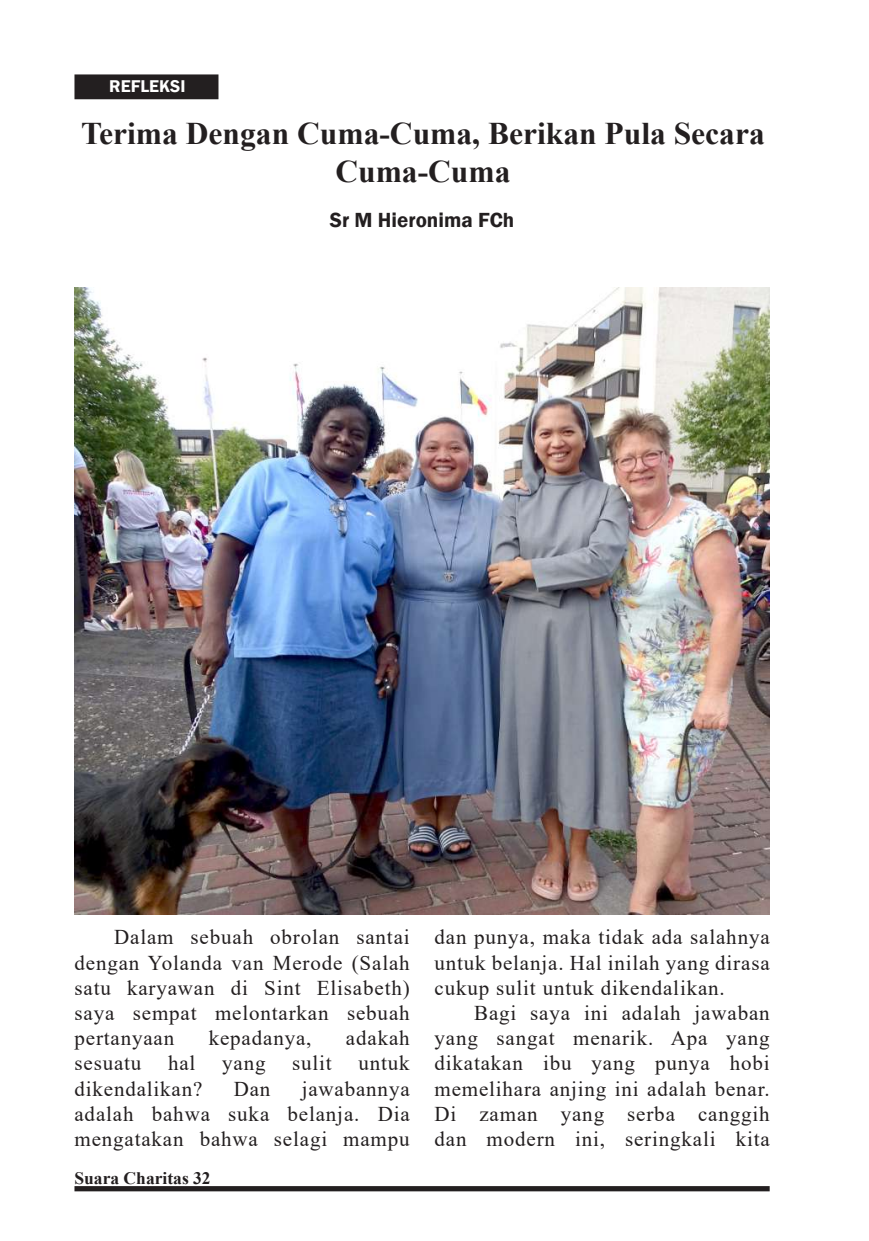
<style>
.page{position:relative;width:869px;height:1241px;background:#fff}
.page>*{position:absolute;margin:0;border:0;box-sizing:border-box;transform-origin:0 0}
.t1{font:700 31.5px/37.8px "Times New Roman";color:#231f20;text-align:center}
.t2{font:21px/25.2px "Times New Roman";letter-spacing:.04em;color:#231f20;text-align:justify}
.t3{font:600 21px "Franklin Gothic";color:#231f20}
.t4{font:700 17.5px "Times New Roman";color:#231f20}
.t5{font:600 17.5px "Franklin Gothic";color:#fff}
</style>
<div class="page">
<svg style="left:74px;top:1186px;width:695px;height:5px;background:#272324"></svg>
<div style="left:75px;top:75px;width:142px;height:23px;background:#231f20"></div>
<div style="left:74px;top:74px;width:144px;height:25px;border:2px solid #231f20"></div>
<img style="left:74px;top:288px;width:695px;height:626px">
<p class="t5" style="left:109px;top:76px;width:78px">REFLEKSI</p>
<h1 class="t1" style="left:81px;top:114px;width:685px">Terima Dengan Cuma-Cuma, Berikan Pula Secara<br>Cuma-Cuma</h1>
<p class="t3" style="left:330px;top:207px;width:186px">Sr M Hieronima FCh</p>
<p class="t2" style="left:74px;top:923px;width:336px;text-indent:40px">Dalam sebuah obrolan santai dengan Yolanda van Merode (Salah satu karyawan di Sint Elisabeth) saya sempat melontarkan sebuah pertanyaan</p>
<p class="t2" style="left:209px;top:1024px;width:104px">kepadanya,</p>
<p class="t2" style="left:346px;top:1024px;width:65px">adakah</p>
<p class="t2" style="left:74px;top:1049px;width:68px">sesuatu</p>
<p class="t2" style="left:168px;top:1049px;width:29px">hal</p>
<p class="t2" style="left:222px;top:1049px;width:45px">yang</p>
<p class="t2" style="left:292px;top:1049px;width:41px">sulit</p>
<p class="t2" style="left:358px;top:1049px;width:53px">untuk</p>
<p class="t2" style="left:74px;top:1075px;width:129px">dikendalikan?</p>
<p class="t2" style="left:234px;top:1075px;width:38px">Dan</p>
<p class="t2" style="left:74px;top:1075px;width:336px;text-indent:227px">jawabannya adalah bahwa suka belanja. Dia mengatakan bahwa selagi mampu</p>
<p class="t4" style="left:74px;top:1165px;width:138px">Suara Charitas 32</p>
<p class="t2" style="left:434px;top:923px;width:336px">dan punya, maka tidak ada salahnya untuk belanja. Hal inilah yang dirasa cukup sulit untuk dikendalikan.</p>
<p class="t2" style="left:434px;top:999px;width:336px;text-indent:40px">Bagi saya ini adalah jawaban yang sangat menarik. Apa yang dikatakan ibu yang punya hobi memelihara anjing ini adalah benar.<br>Di zaman yang serba canggih dan modern ini, seringkali kita</p>
</div>
